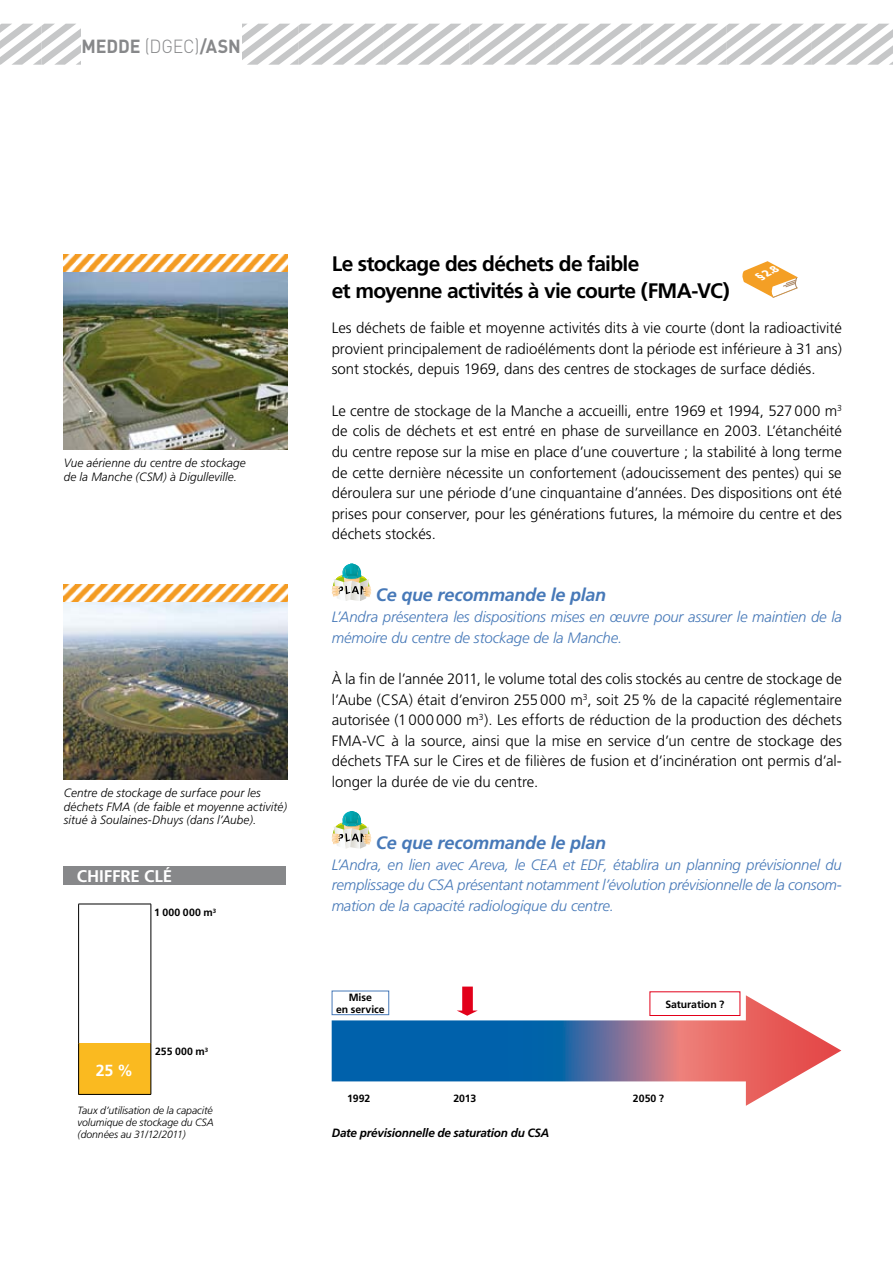
<style>
.page{position:relative;width:893px;height:1263px;background:#fff}
.page>*{position:absolute;margin:0;border:0;box-sizing:border-box;transform-origin:0 0}
.t1{font:700 21px/26.2px "Frutiger";letter-spacing:-.035em;color:#000}
.t2{font:700 18.75px "DIN";letter-spacing:-.005em;color:#87888a;scale:.95 1}
.t3{font:italic 700 18px "Frutiger";letter-spacing:-.01em;color:#4779b8}
.t4{font:700 16.8px "Frutiger";color:#fff}
.t5{font:700 16.05px "Frutiger";color:#fff}
.t6{font:300 15px/20.7px "Frutiger";color:#000;text-align:justify}
.t7{font:italic 300 15px/20.7px "Frutiger";letter-spacing:-.01em;color:#4779b8}
.t8{font:italic 300 12px/13.5px "Frutiger";letter-spacing:.005em;color:#000}
.t9{font:italic 700 12px "Frutiger";letter-spacing:-.015em;color:#000}
.t10{font:italic 300 10.5px/12px "Frutiger";letter-spacing:-.01em;color:#000;text-align:justify}
.t11{font:700 10.5px/12px "Frutiger";color:#000;text-align:center}
.t12{font:italic 900 10.5px "Frutiger";color:#fff}
.s1{font-weight:300}
</style>
<div class="page">
<svg style="left:0;top:24px;width:893px;height:41px"></svg>
<svg style="left:742px;top:261px;width:56px;height:37px"></svg>
<svg style="left:332px;top:563px;width:39px;height:38px"></svg>
<svg style="left:332px;top:811px;width:39px;height:37px"></svg>
<img style="left:64px;top:601px;width:223px;height:178px">
<img style="left:64px;top:584px;width:223px;height:17px">
<div style="left:81px;top:23px;width:161px;height:44px;background:#fff"></div>
<img style="left:64px;top:272px;width:223px;height:178px">
<img style="left:64px;top:255px;width:223px;height:17px">
<div style="left:64px;top:866px;width:222px;height:19px;background:#87888a"></div>
<div style="left:79px;top:1043px;width:72px;height:51px;background:#faba20"></div>
<hr style="left:78px;top:904px;width:73px;height:1px;background:#000">
<hr style="left:78px;top:904px;width:1px;height:139px;background:#000">
<hr style="left:151px;top:904px;width:1px;height:139px;background:#000">
<hr style="left:78px;top:1043px;width:1px;height:51px;background:#000">
<hr style="left:151px;top:1043px;width:1px;height:51px;background:#000">
<hr style="left:78px;top:1094px;width:73px;height:1px;background:#000">
<svg style="left:462px;top:986px;width:11px;height:9px"></svg>
<svg style="left:332px;top:995px;width:509px;height:111px"></svg>
<p class="t2" style="left:82px;top:34px;width:169px">MEDDE <span class="s1">(DGEC)</span>/ASN</p>
<p class="t8" style="left:64px;top:456px;width:184px">Vue aérienne du centre de stockage de la Manche (CSM) à Digulleville.</p>
<p class="t8" style="left:64px;top:786px;width:225px">Centre de stockage de surface pour les déchets FMA (de faible et moyenne activité) situé à Soulaines-Dhuys (dans l’Aube).</p>
<p class="t4" style="left:77px;top:866px;width:97px">ch iffre clé</p>
<p class="t11" style="left:154px;top:907px;width:63px">1 000 000 m<sup>3</sup></p>
<p class="t5" style="left:96px;top:1061px;width:39px">25 %</p>
<p class="t11" style="left:155px;top:1045px;width:55px">255 000 m<sup>3</sup></p>
<p class="t10" style="left:78px;top:1104px;width:138px">Taux d’utilisation de la capacité volumique de stockage du CSA (données au 31/12/2011)</p>
<h1 class="t1" style="left:332px;top:251px;width:400px">Le stockage des déchets de faible<br>et moyenne activités à vie courte (FMA-VC)</h1>
<p class="t12" style="left:756px;top:271px;width:24px;rotate:-26deg">§ 2.8</p>
<p class="t6" style="left:332px;top:318px;width:512px">Les déchets de faible et moyenne activités dits à vie courte (dont la radioactivité provient principalement de radioéléments dont la période est inférieure à 31 ans) sont stockés, depuis 1969, dans des centres de stockages de surface dédiés.</p>
<p class="t6" style="left:332px;top:400px;width:512px">Le centre de stockage de la Manche a accueilli, entre 1969 et 1994, 527000 m<sup>3 </sup>de colis de déchets et est entré en phase de surveillance en 2003. L’étanchéité du centre repose sur la mise en place d’une couverture ; la stabilité à long terme de cette dernière nécessite un confortement (adoucissement des pentes) qui se déroulera sur une période d’une cinquantaine d’années. Des dispositions ont été prises pour conserver, pour les générations futures, la mémoire du centre et des déchets stockés.</p>
<p class="t3" style="left:376px;top:584px;width:232px">Ce que recommande le plan</p>
<p class="t7" style="left:332px;top:607px;width:512px">L’Andra présentera les dispositions mises en œuvre pour assurer le maintien de la mémoire du centre de stockage de la Manche.</p>
<p class="t6" style="left:332px;top:668px;width:512px">À la fin de l’année 2011, le volume total des colis stockés au centre de stockage de l’Aube (CSA) était d’environ 255000 m<sup>3</sup>, soit 25% de la capacité réglementaire autorisée (1000000 m<sup>3</sup>). Les efforts de réduction de la production des déchets FMA-VC à la source, ainsi que la mise en service d’un centre de stockage des déchets TFA sur le Cires et de filières de fusion et d’incinération ont permis d’al&shy;longer la durée de vie du centre.</p>
<p class="t3" style="left:376px;top:832px;width:232px">Ce que recommande le plan</p>
<p class="t7" style="left:332px;top:854px;width:512px;text-align:justify">L’Andra, en lien avec Areva, le CEA et EDF, établira un planning prévisionnel du remplissage du CSA présentant notamment l’évolution prévisionnelle de la consom&shy;mation de la capacité radiologique du centre.</p>
<p class="t11" style="left:336px;top:991px;width:50px">Mise<br>en service</p>
<p class="t11" style="left:665px;top:998px;width:61px">Saturation ?</p>
<p class="t11" style="left:347px;top:1092px;width:25px">1992</p>
<p class="t11" style="left:453px;top:1092px;width:24px">2013</p>
<p class="t11" style="left:633px;top:1092px;width:33px">2050 ?</p>
<p class="t9" style="left:332px;top:1125px;width:217px">Date prévisionnelle de saturation du csa</p>
</div>
